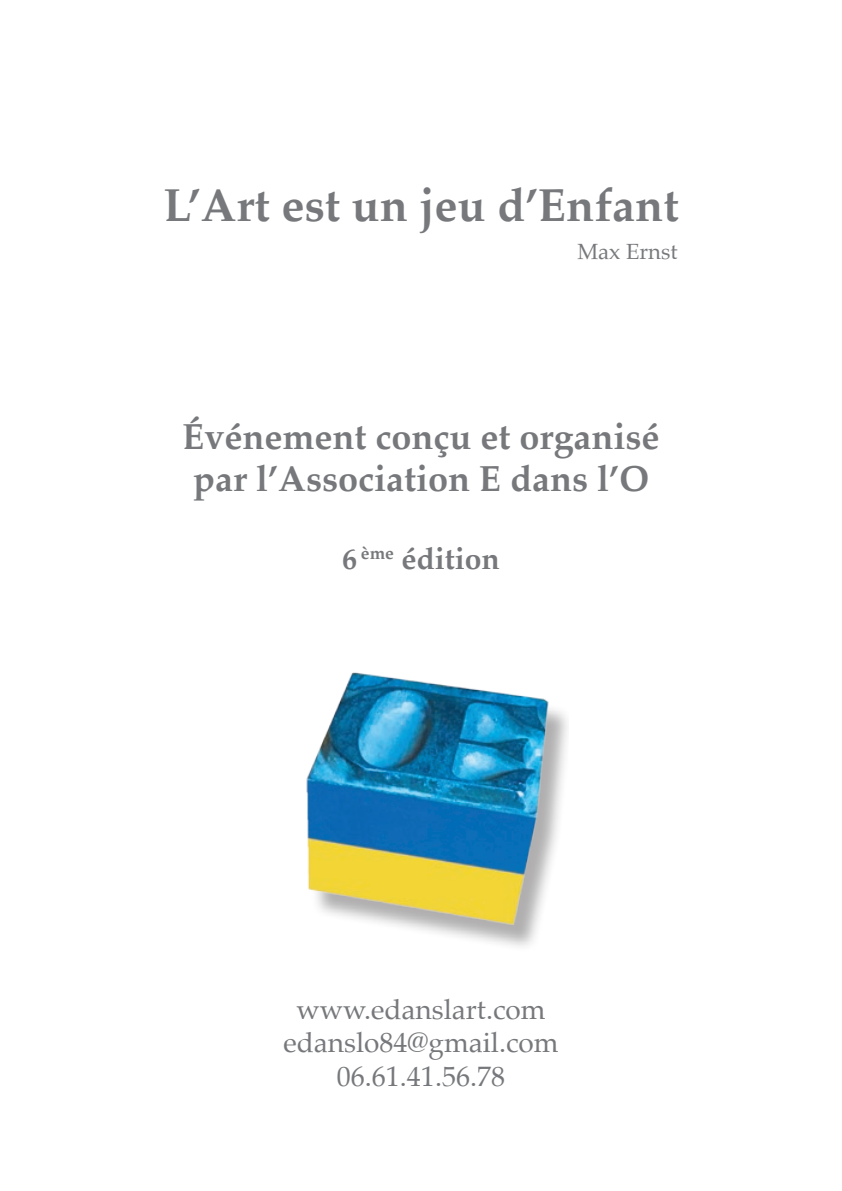
<style>
.page{position:relative;width:842px;height:1191px;background:#fff}
.page>*{position:absolute;margin:0;border:0;box-sizing:border-box;transform-origin:0 0}
.t1{font:700 46px "Palatino";color:#76787b}
.t2{font:700 36px "Palatino";color:#76787b}
.t3{font:700 30px "Palatino";color:#76787b}
.t4{font:28px "Palatino";color:#76787b}
.t5{font:22px "Palatino";color:#76787b}
</style>
<div class="page">
<div style="left:309px;top:678px;width:260px;height:274px;background:#231f20;opacity:.36"></div>
<img style="left:306px;top:672px;width:255px;height:259px">
<p class="t1" style="left:163px;top:166px;width:517px">L’Art est un jeu d’Enfant</p>
<p class="t5" style="left:577px;top:233px;width:102px">Max Ernst</p>
<p class="t2" style="left:182px;top:406px;width:478px">Événement conçu et organisé</p>
<p class="t2" style="left:193px;top:448px;width:457px">par l’Association E dans l’O</p>
<p class="t3" style="left:342px;top:533px;width:159px">6 <sup>ème</sup> édition</p>
<p class="t4" style="left:296px;top:985px;width:250px">www.edanslart.com</p>
<p class="t4" style="left:283px;top:1019px;width:277px">edanslo84@gmail.com</p>
<p class="t4" style="left:337px;top:1053px;width:169px">06.61.41.56.78</p>
</div>
